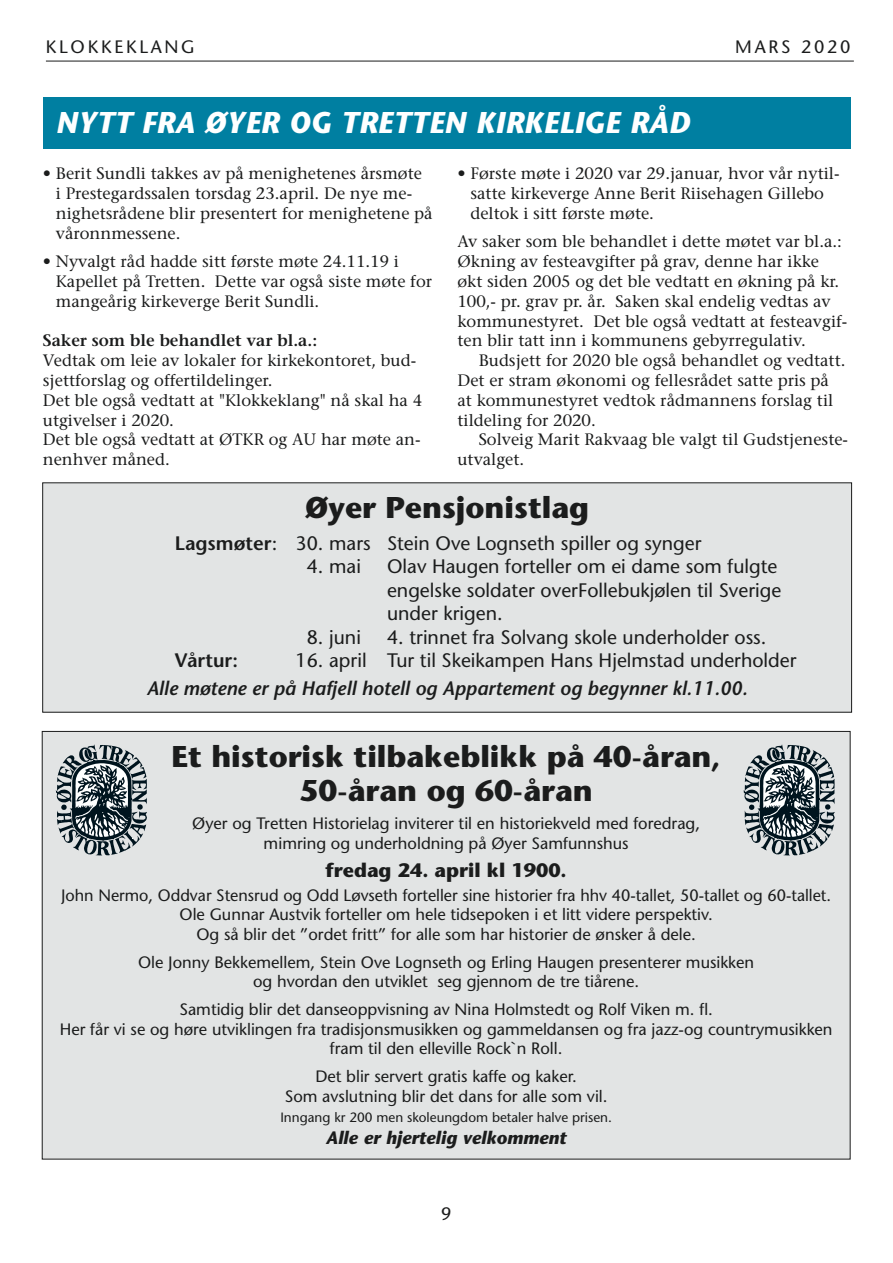
<style>
.page{position:relative;width:893px;height:1263px;background:#fff}
.page>*{position:absolute;margin:0;border:0;box-sizing:border-box;transform-origin:0 0}
.t1{font:700 30px/34.5px "Stone Sans Std";color:#1b1c1c;text-align:center}
.t2{font:italic 700 30px "Stone Sans Std";color:#feffff}
.t3{font:500 19.5px/23.4px "Stone Sans Std";color:#1b1c1c}
.t4{font:italic 600 19.5px "Stone Sans Std";color:#1b1c1c}
.t5{font:700 19.5px "Stone Sans Std";color:#1b1c1c}
.t6{font:600 19.5px "Stone Sans Std";color:#1b1c1c}
.t7{font:italic 700 18px "Stone Sans Std";color:#1b1c1c}
.t8{font:500 18px "Stone Sans Std";letter-spacing:.15em;color:#1b1c1c}
.t9{font:500 16.5px/19.8px "Stone Serif Std";color:#1b1c1c}
.t10{font:500 16.5px/19.5px "Stone Sans Std";color:#1b1c1c;text-align:center}
.t11{font:600 16.5px "Stone Serif Std";color:#1b1c1c}
.t12{font:500 13.5px "Stone Sans Std";color:#1b1c1c}
.s1{font-weight:600}
</style>
<div class="page">
<hr style="left:46px;top:61px;width:808px;height:1px;background:#1b1c1c">
<div style="left:43px;top:98px;width:808px;height:51px;background:#007fa1"></div>
<div style="left:42px;top:731px;width:808px;height:428px;background:#e2e4e4"></div>
<svg style="left:743px;top:744px;width:92px;height:111px"></svg>
<svg style="left:56px;top:744px;width:91px;height:111px"></svg>
<div style="left:43px;top:483px;width:809px;height:229px;background:#e2e4e4"></div>
<p class="t8" style="left:46px;top:36px;width:150px">KLOKKEKLANG</p>
<p class="t8" style="left:735px;top:36px;width:117px">MARS 2020</p>
<h1 class="t2" style="left:56px;top:104px;width:636px">NYTT FRA ØYER OG TRETTEN KIRKELIGE RÅD</h1>
<p class="t9" style="left:56px;top:164px;width:378px;text-indent:-13px">• Berit Sundli takkes av på menighetenes årsmøte<br>i Prestegardssalen torsdag 23.april. De nye me&shy;nighetsrådene blir presentert for menighetene på våronnmessene.</p>
<p class="t9" style="left:56px;top:252px;width:378px;text-indent:-13px">• Nyvalgt råd hadde sitt første møte 24.11.19 i<br>Kapellet på Tretten. Dette var også siste møte for mangeårig kirkeverge Berit Sundli.</p>
<p class="t11" style="left:43px;top:331px;width:276px">Saker som ble behandlet var bl.a.:</p>
<p class="t9" style="left:43px;top:351px;width:381px">Vedtak om leie av lokaler for kirkekontoret, bud&shy;sjettforslag og offertildelinger.<br>Det ble også vedtatt at "Klokkeklang" nå skal ha 4 utgivelser i 2020.<br>Det ble også vedtatt at ØTKR og AU har møte an&shy;nenhver måned.</p>
<p class="t9" style="left:470px;top:164px;width:371px;text-indent:-13px">• Første møte i 2020 var 29.januar, hvor vår nytil&shy;satte kirkeverge Anne Berit Riisehagen Gillebo deltok i sitt første møte.</p>
<p class="t9" style="left:457px;top:232px;width:391px">Av saker som ble behandlet i dette møtet var bl.a.:<br>Økning av festeavgifter på grav, denne har ikke økt siden 2005 og det ble vedtatt en økning på kr.<br>100,- pr. grav pr. år. Saken skal endelig vedtas av kommunestyret. Det ble også vedtatt at festeavgif&shy;ten blir tatt inn i kommunens gebyrregulativ.</p>
<p class="t9" style="left:457px;top:351px;width:390px;text-indent:21px">Budsjett for 2020 ble også behandlet og vedtatt.<br>Det er stram økonomi og fellesrådet satte pris på at kommunestyret vedtok rådmannens forslag til tildeling for 2020.</p>
<p class="t9" style="left:457px;top:430px;width:392px;text-indent:21px">Solveig Marit Rakvaag ble valgt til Gudstjeneste&shy;utvalget.</p>
<h1 class="t1" style="left:305px;top:490px;width:286px">Øyer Pensjonistlag</h1>
<p class="t3" style="left:175px;top:531px;width:528px"><span class="s1">Lagsmøter</span>: 30. mars Stein Ove Lognseth spiller og synger</p>
<p class="t3" style="left:307px;top:555px;width:56px">4. mai</p>
<p class="t3" style="left:387px;top:555px;width:396px">Olav Haugen forteller om ei dame som fulgte engelske soldater overFollebukjølen til Sverige under krigen.</p>
<p class="t3" style="left:307px;top:625px;width:56px">8. juni</p>
<p class="t3" style="left:387px;top:625px;width:381px">4. trinnet fra Solvang skole underholder oss.</p>
<p class="t6" style="left:175px;top:648px;width:65px">Vårtur:</p>
<p class="t3" style="left:296px;top:648px;width:502px">16. april Tur til Skeikampen Hans Hjelmstad underholder</p>
<p class="t4" style="left:147px;top:676px;width:602px">Alle møtene er på Hafjell hotell og Appartement og begynner kl.11.00.</p>
<h1 class="t1" style="left:171px;top:739px;width:551px">Et historisk tilbakeblikk på 40-åran,<br>50-åran og 60-åran</h1>
<p class="t10" style="left:192px;top:814px;width:509px">Øyer og Tretten Historielag inviterer til en historiekveld med foredrag, mimring og underholdning på Øyer Samfunnshus</p>
<p class="t5" style="left:326px;top:858px;width:243px">fredag 24. april kl 1900.</p>
<p class="t10" style="left:61px;top:885px;width:771px">John Nermo, Oddvar Stensrud og Odd Løvseth forteller sine historier fra hhv 40-tallet, 50-tallet og 60-tallet.<br>Ole Gunnar Austvik forteller om hele tidsepoken i et litt videre perspektiv.<br>Og så blir det ”ordet fritt” for alle som har historier de ønsker å dele.</p>
<p class="t10" style="left:138px;top:952px;width:617px">Ole Jonny Bekkemellem, Stein Ove Lognseth og Erling Haugen presenterer musikken og hvordan den utviklet seg gjennom de tre tiårene.</p>
<p class="t10" style="left:60px;top:1000px;width:774px">Samtidig blir det danseoppvisning av Nina Holmstedt og Rolf Viken m. fl.<br>Her får vi se og høre utviklingen fra tradisjonsmusikken og gammeldansen og fra jazz-og countrymusikken fram til den elleville Rock`n Roll.</p>
<p class="t10" style="left:285px;top:1067px;width:324px">Det blir servert gratis kaffe og kaker.<br>Som avslutning blir det dans for alle som vil.</p>
<p class="t12" style="left:280px;top:1109px;width:333px">Inngang kr 200 men skoleungdom betaler halve prisen.</p>
<p class="t7" style="left:326px;top:1127px;width:242px">Alle er hjertelig velkomment</p>
<p class="t8" style="left:441px;top:1203px;width:12px">9</p>
</div>
